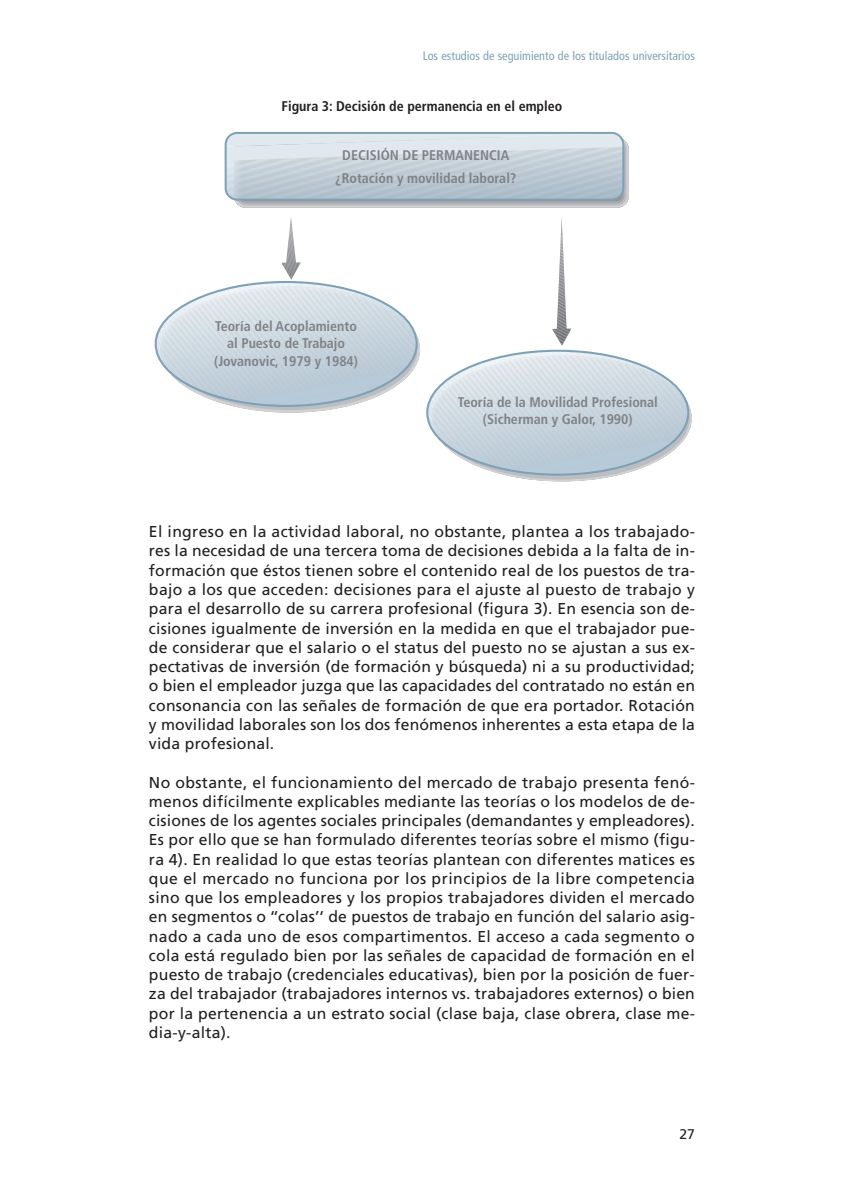
<style>
.page{position:relative;width:843px;height:1192px;background:#fff}
.page>*{position:absolute;margin:0;border:0;box-sizing:border-box;transform-origin:0 0}
.t1{font:15.75px/19.2px "Frutiger";letter-spacing:.015em;color:#231f20;text-align:justify}
.t2{font:700 condensed 14px/17.5px "Frutiger";color:#808285;text-align:center}
.t3{font:700 condensed 14px "Frutiger";color:#231f20}
.t4{font:14px "Frutiger";color:#231f20}
.t5{font:condensed 12.25px "Frutiger";color:#7ea1b7}
</style>
<div class="page">
<svg style="left:156px;top:217px;width:264px;height:195px"></svg>
<svg style="left:226px;top:133px;width:403px;height:75px;background:#c6d1d8"></svg>
<div style="left:225px;top:132px;width:399px;height:69px;border:2px solid #7ea1b7;border-radius:12px"></div>
<svg style="left:427px;top:217px;width:264px;height:264px"></svg>
<p class="t5" style="left:423px;top:51px;width:274px">Los estudios de seguimiento de los titulados universitarios</p>
<p class="t3" style="left:282px;top:100px;width:282px">Figura 3: Decisión de permanencia en el empleo</p>
<p class="t2" style="left:335px;top:144px;width:183px;line-height:23.1px">DECISIÓN DE PERMANENCIA ¿Rotación y movilidad laboral?</p>
<p class="t2" style="left:214px;top:318px;width:145px">Teoría del Acoplamiento al Puesto de Trabajo (Jovanovic, 1979 y 1984)</p>
<p class="t2" style="left:458px;top:394px;width:201px">Teoría de la Movilidad Profesional (Sicherman y Galor, 1990)</p>
<p class="t1" style="left:149px;top:523px;width:547px">El ingreso en la actividad laboral, no obstante, plantea a los trabajado&shy;res la necesidad de una tercera toma de decisiones debida a la falta de in&shy;formación que éstos tienen sobre el contenido real de los puestos de tra&shy;bajo a los que acceden: decisiones para el ajuste al puesto de trabajo y para el desarrollo de su carrera profesional (figura 3). En esencia son de&shy;cisiones igualmente de inversión en la medida en que el trabajador pue&shy;de considerar que el salario o el status del puesto no se ajustan a sus ex&shy;pectativas de inversión (de formación y búsqueda) ni a su productividad; o bien el empleador juzga que las capacidades del contratado no están en consonancia con las señales de formación de que era portador. Rotación y movilidad laborales son los dos fenómenos inherentes a esta etapa de la vida profesional.</p>
<p class="t1" style="left:149px;top:773px;width:547px">No obstante, el funcionamiento del mercado de trabajo presenta fenó&shy;menos difícilmente explicables mediante las teorías o los modelos de de&shy;cisiones de los agentes sociales principales (demandantes y empleadores).<br>Es por ello que se han formulado diferentes teorías sobre el mismo (figu&shy;ra 4). En realidad lo que estas teorías plantean con diferentes matices es que el mercado no funciona por los principios de la libre competencia sino que los empleadores y los propios trabajadores dividen el mercado en segmentos o ‘‘colas’‘ de puestos de trabajo en función del salario asig&shy;nado a cada uno de esos compartimentos. El acceso a cada segmento o cola está regulado bien por las señales de capacidad de formación en el puesto de trabajo (credenciales educativas), bien por la posición de fuer&shy;za del trabajador (trabajadores internos vs. trabajadores externos) o bien por la pertenencia a un estrato social (clase baja, clase obrera, clase me&shy;dia-y-alta).</p>
<p class="t4" style="left:679px;top:1127px;width:17px">27</p>
</div>
